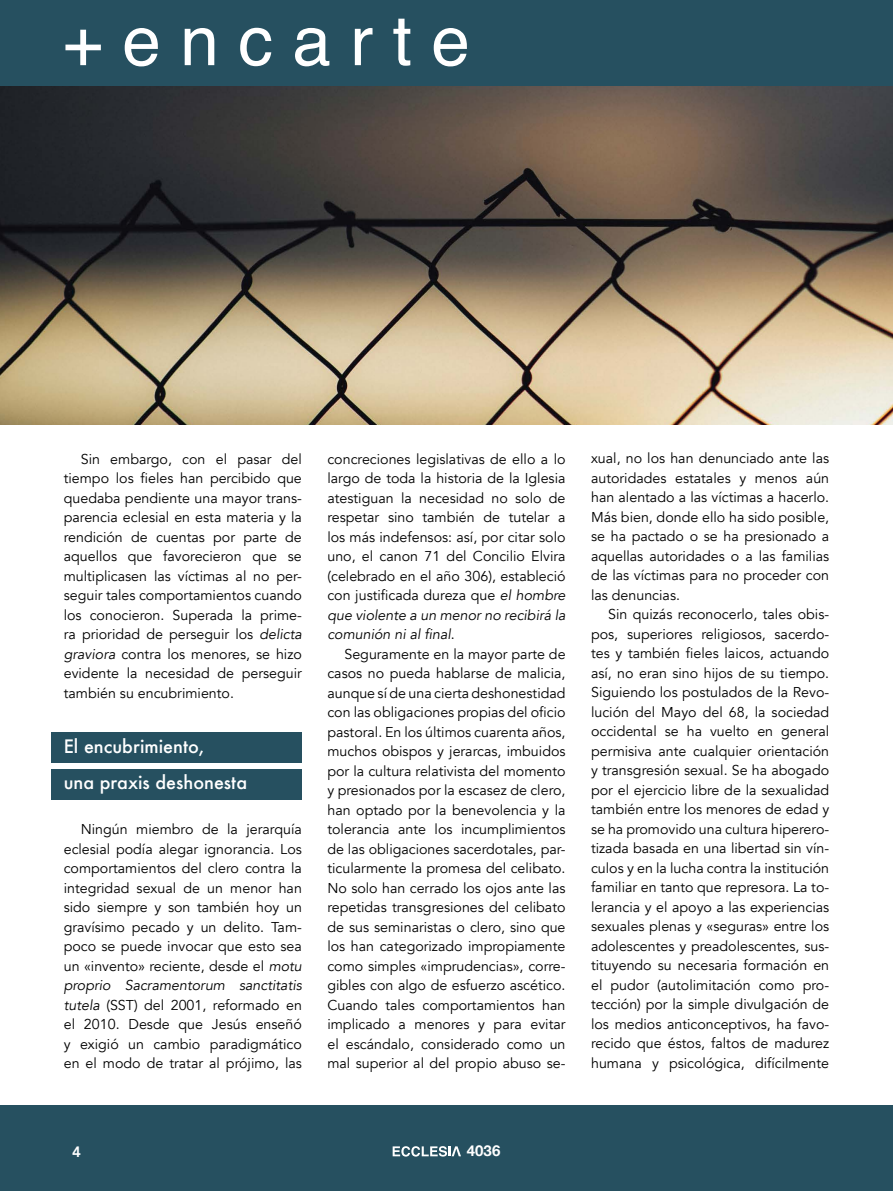
<style>
.page{position:relative;width:893px;height:1191px;background:#fff}
.page>*{position:absolute;margin:0;border:0;box-sizing:border-box;transform-origin:0 0}
.t1{font:69.45px "Helvetica";color:#fff}
.t2{font:500 18px/36px "Futura";color:#fff}
.t3{font:700 15px "Helvetica Neue";color:#fff}
.t4{font:800 15px "Avenir";color:#fff}
.t5{font:14.25px/19.5px "Avenir";color:#000;text-align:justify}
.s1{font-style:italic}
</style>
<div class="page">
<div style="left:51px;top:731px;width:251px;height:31px;background:#265060"></div>
<div style="left:51px;top:769px;width:251px;height:30px;background:#265060"></div>
<div style="left:0;top:1106px;width:893px;height:85px;background:#265060"></div>
<img style="left:0;top:85px;width:893px;height:339px">
<svg style="left:393px;top:1146px;width:68px;height:10px"></svg>
<div style="left:0;top:0;width:893px;height:85px;background:#265060"></div>
<h1 class="t1" style="left:62px;top:-13px;width:409px">+ e n c a r t e</h1>
<p class="t5" style="left:64px;top:449px;width:240px;text-indent:17px">Sin embargo, con el pasar del tiempo los fieles han percibido que quedaba pendiente una mayor trans&shy;parencia eclesial en esta materia y la rendición de cuentas por parte de aquellos que favorecieron que se multiplicasen las víctimas al no per&shy;seguir tales comportamientos cuando los conocieron. Superada la prime&shy;ra prioridad de perseguir los <span class="s1">delicta graviora</span> contra los menores, se hizo evidente la necesidad de perseguir también su encubrimiento.</p>
<p class="t2" style="left:64px;top:728px;width:185px">El encubrimiento,<br>una praxis deshonesta</p>
<p class="t5" style="left:64px;top:820px;width:240px;text-indent:17px">Ningún miembro de la jerarquía eclesial podía alegar ignorancia. Los comportamientos del clero contra la integridad sexual de un menor han sido siempre y son también hoy un gravísimo pecado y un delito. Tam&shy;poco se puede invocar que esto sea un «invento» reciente, desde el <span class="s1">motu proprio Sacramentorum sanctitatis tutela</span> (SST) del 2001, reformado en el 2010. Desde que Jesús enseñó y exigió un cambio paradigmático en el modo de tratar al prójimo, las</p>
<p class="t5" style="left:327px;top:449px;width:240px">concreciones legislativas de ello a lo largo de toda la historia de la Iglesia atestiguan la necesidad no solo de respetar sino también de tutelar a los más indefensos: así, por citar solo uno, el canon 71 del Concilio Elvira (celebrado en el año 306), estableció con justificada dureza que <span class="s1">el hombre que violente a un menor no recibirá la comunión ni al final</span>.</p>
<p class="t5" style="left:327px;top:644px;width:240px;text-indent:17px">Seguramente en la mayor parte de casos no pueda hablarse de malicia, aunque sí de una cierta deshonestidad con las obligaciones propias del oficio pastoral. En los últimos cuarenta años, muchos obispos y jerarcas, imbuidos por la cultura relativista del momento y presionados por la escasez de clero, han optado por la benevolencia y la tolerancia ante los incumplimientos de las obligaciones sacerdotales, par&shy;ticularmente la promesa del celibato.<br>No solo han cerrado los ojos ante las repetidas transgresiones del celibato de sus seminaristas o clero, sino que los han categorizado impropiamente como simples «imprudencias», corre&shy;gibles con algo de esfuerzo ascético.<br>Cuando tales comportamientos han implicado a menores y para evitar el escándalo, considerado como un mal superior al del propio abuso se-</p>
<p class="t5" style="left:591px;top:449px;width:240px">xual, no los han denunciado ante las autoridades estatales y menos aún han alentado a las víctimas a hacerlo.<br>Más bien, donde ello ha sido posible, se ha pactado o se ha presionado a aquellas autoridades o a las familias de las víctimas para no proceder con las denuncias.</p>
<p class="t5" style="left:591px;top:605px;width:240px;text-indent:17px">Sin quizás reconocerlo, tales obis&shy;pos, superiores religiosos, sacerdo&shy;tes y también fieles laicos, actuando así, no eran sino hijos de su tiempo.<br>Siguiendo los postulados de la Revo&shy;lución del Mayo del 68, la sociedad occidental se ha vuelto en general permisiva ante cualquier orientación y transgresión sexual. Se ha abogado por el ejercicio libre de la sexualidad también entre los menores de edad y se ha promovido una cultura hiperero&shy;tizada basada en una libertad sin vín&shy;culos y en la lucha contra la institución familiar en tanto que represora. La to&shy;lerancia y el apoyo a las experiencias sexuales plenas y «seguras» entre los adolescentes y preadolescentes, sus&shy;tituyendo su necesaria formación en el pudor (autolimitación como pro&shy;tección) por la simple divulgación de los medios anticonceptivos, ha favo&shy;recido que éstos, faltos de madurez humana y psicológica, difícilmente</p>
<p class="t4" style="left:72px;top:1139px;width:10px">4</p>
<p class="t3" style="left:467px;top:1139px;width:35px">4036</p>
</div>
